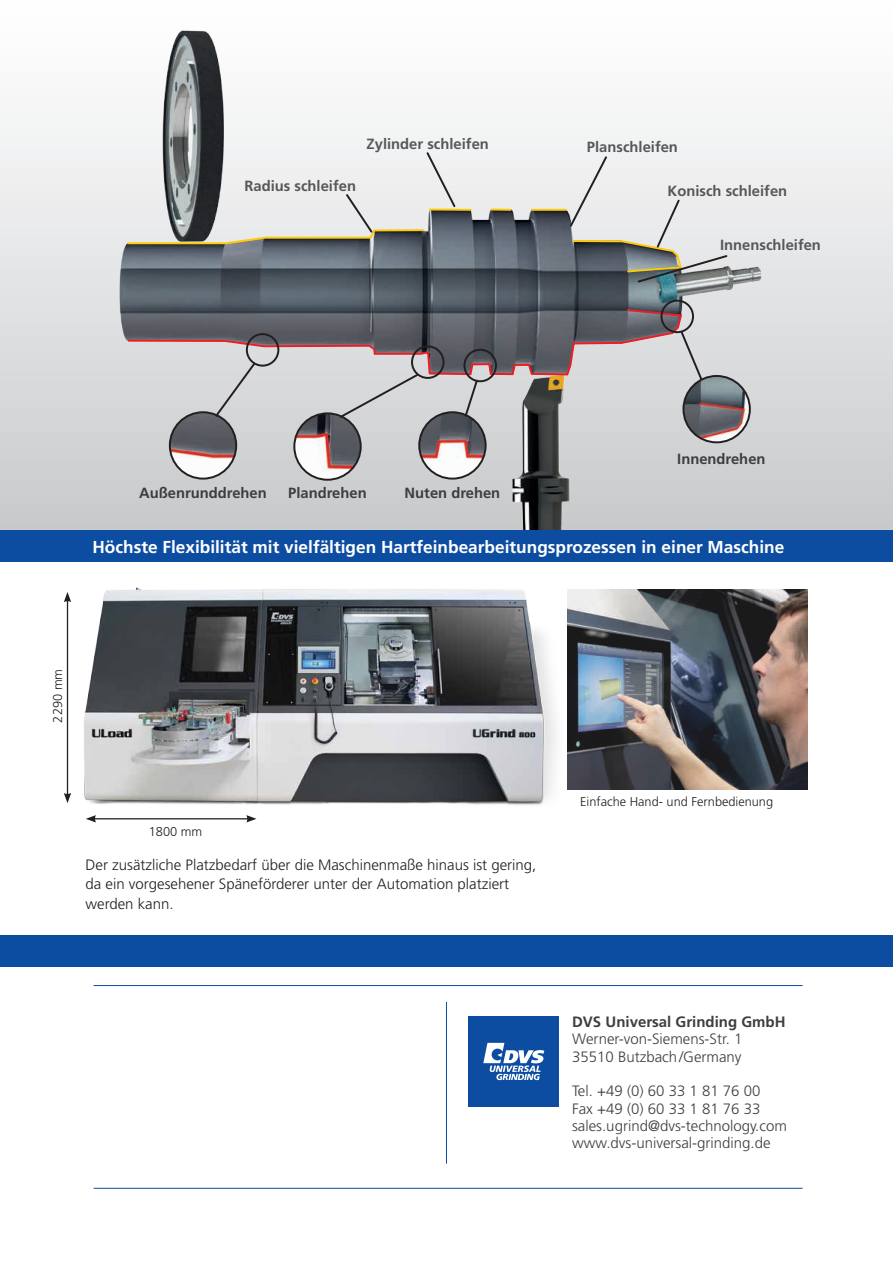
<style>
.page{position:relative;width:893px;height:1263px;background:#fff}
.page>*{position:absolute;margin:0;border:0;box-sizing:border-box;transform-origin:0 0}
.t1{font:700 17.25px "Frutiger";color:#fff}
.t2{font:300 15px/17.2px "Frutiger";color:#3e3e3f}
.t3{font:300 15px/19.5px "Frutiger";color:#231f20}
.t4{font:700 15px "Frutiger";color:#3e3e3f}
.t5{font:700 14.7px "Frutiger";color:#57585a}
.t6{font:700 14.7px "Frutiger";color:#3e3e3f}
.t7{font:300 12.9px "Frutiger";color:#231f20}
.t8{font:300 12.75px "Frutiger";color:#231f20}
</style>
<div class="page">
<div style="left:0;top:0;width:893px;height:536px;background:linear-gradient(to bottom,#fff,#c8cacc)"></div>
<img style="left:84px;top:587px;width:496px;height:236px">
<img style="left:567px;top:590px;width:240px;height:199px">
<div style="left:468px;top:1016px;width:91px;height:91px;background:#0d4da1"></div>
<svg style="left:483px;top:1043px;width:61px;height:37px"></svg>
<img style="left:23px;top:9px;width:837px;height:521px">
<hr style="left:430px;top:209px;width:41px;height:2px;background:#feca0a">
<hr style="left:491px;top:209px;width:20px;height:2px;background:#feca0a">
<hr style="left:532px;top:209px;width:34px;height:2px;background:#feca0a">
<svg style="left:126px;top:151px;width:331px;height:94px"></svg>
<svg style="left:568px;top:155px;width:161px;height:129px"></svg>
<div style="left:660px;top:300px;width:34px;height:33px;border:2px solid #231f20;border-radius:50%"></div>
<img style="left:683px;top:376px;width:67px;height:66px;border-radius:33px">
<div style="left:682px;top:375px;width:69px;height:68px;border:2px solid #231f20;border-radius:50%"></div>
<img style="left:419px;top:412px;width:67px;height:67px;border-radius:33px">
<div style="left:418px;top:411px;width:69px;height:69px;border:2px solid #231f20;border-radius:50%"></div>
<img style="left:294px;top:413px;width:67px;height:67px;border-radius:33px">
<div style="left:293px;top:412px;width:69px;height:69px;border:2px solid #231f20;border-radius:50%"></div>
<img style="left:170px;top:412px;width:66px;height:67px;border-radius:33px">
<div style="left:169px;top:411px;width:68px;height:69px;border:2px solid #231f20;border-radius:50%"></div>
<svg style="left:127px;top:308px;width:577px;height:111px;background:#a29fa3"></svg>
<hr style="left:67px;top:600px;width:1px;height:195px;background:#231f20">
<svg style="left:64px;top:592px;width:7px;height:10px"></svg>
<svg style="left:64px;top:793px;width:7px;height:10px"></svg>
<hr style="left:94px;top:818px;width:155px;height:1px;background:#231f20">
<svg style="left:86px;top:815px;width:10px;height:7px"></svg>
<svg style="left:246px;top:815px;width:11px;height:7px"></svg>
<div style="left:0;top:530px;width:893px;height:32px;background:#0d4da1"></div>
<div style="left:0;top:935px;width:893px;height:32px;background:#0d4da1"></div>
<hr style="left:94px;top:1188px;width:709px;height:1px;background:#0d4da1">
<hr style="left:446px;top:1002px;width:1px;height:161px;background:#0d4da1">
<hr style="left:94px;top:985px;width:709px;height:1px;background:#0d4da1">
<p class="t5" style="left:244px;top:177px;width:113px">Radius schleifen</p>
<p class="t5" style="left:367px;top:135px;width:124px">Zylinder schleifen</p>
<p class="t5" style="left:587px;top:138px;width:93px">Planschleifen</p>
<p class="t5" style="left:667px;top:183px;width:121px">Konisch schleifen</p>
<p class="t5" style="left:720px;top:237px;width:102px">Innenschleifen</p>
<p class="t6" style="left:139px;top:484px;width:129px">Außenrunddrehen</p>
<p class="t6" style="left:288px;top:484px;width:80px">Plandrehen</p>
<p class="t6" style="left:405px;top:484px;width:97px">Nuten drehen</p>
<p class="t6" style="left:677px;top:450px;width:90px">Innendrehen</p>
<p class="t1" style="left:92px;top:536px;width:693px">Höchste Flexibilität mit vielfältigen Hartfeinbearbeitungsprozessen in einer Maschine</p>
<p class="t7" style="left:50px;top:722px;width:55px;rotate:-90deg">2290 mm</p>
<p class="t7" style="left:149px;top:825px;width:55px">1800 mm</p>
<p class="t3" style="left:86px;top:855px;width:452px">Der zusätzliche Platzbedarf über die Maschinenmaße hinaus ist gering, da ein vorgesehener Späneförderer unter der Automation platziert werden kann.</p>
<p class="t8" style="left:580px;top:795px;width:194px">Einfache Hand- und Fernbedienung</p>
<p class="t4" style="left:572px;top:1013px;width:215px">DVS Universal Grinding GmbH</p>
<p class="t2" style="left:572px;top:1031px;width:172px">Werner-von-Siemens-Str. 1<br>35510 Butzbach/Germany</p>
<p class="t2" style="left:572px;top:1083px;width:216px">Tel. +49 (0) 60 33 1 81 76 00<br>Fax +49 (0) 60 33 1 81 76 33 sales.ugrind@dvs-technology.com www.dvs-universal-grinding.de</p>
</div>
